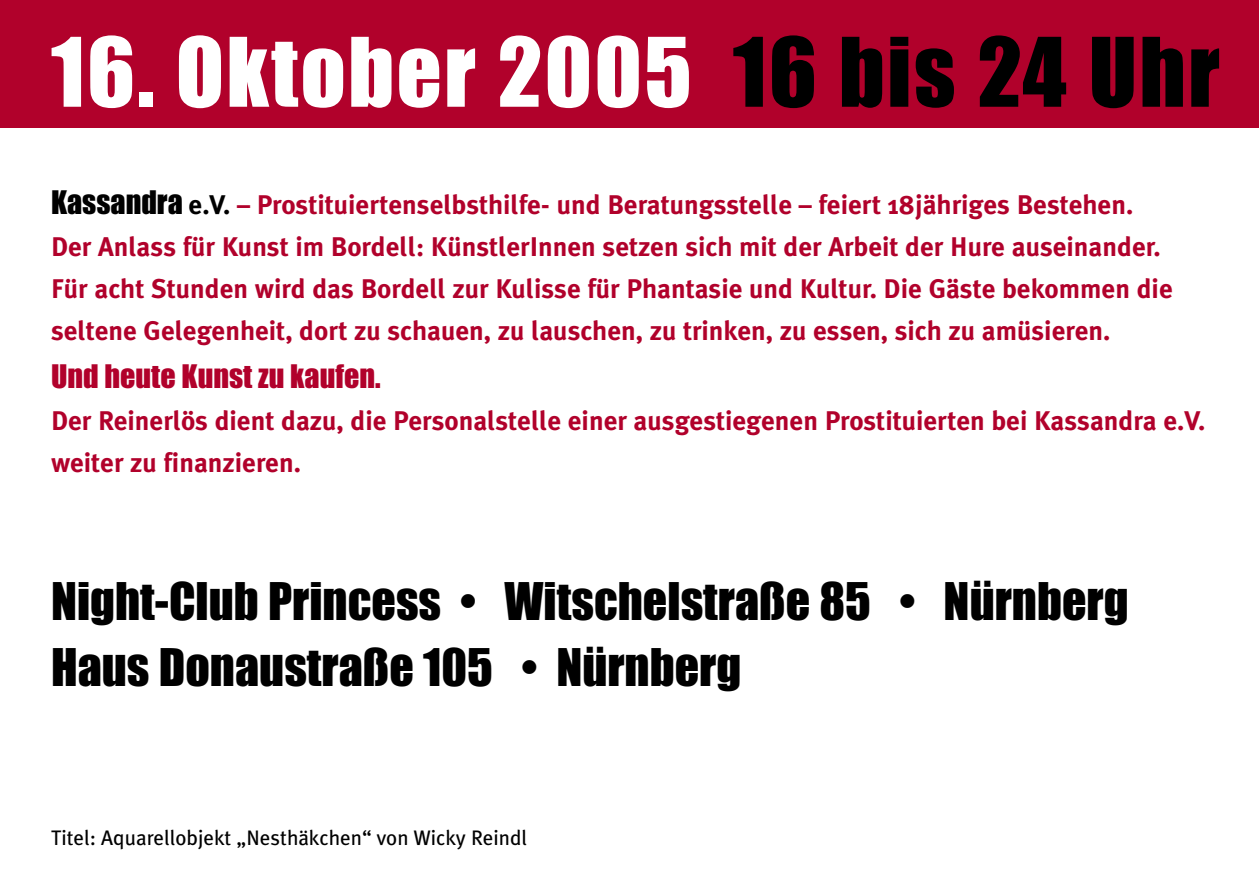
<style>
.page{position:relative;width:1259px;height:893px;background:#fff}
.page>*{position:absolute;margin:0;border:0;box-sizing:border-box;transform-origin:0 0}
.t1{font:88.5px "Impact";letter-spacing:.025em;color:#fff}
.t2{font:48px/66px "Impact";color:#000}
.t3{font:30px "Impact";color:#b1012b}
.t4{font:700 27px/42px "Meta Plus";color:#b1012b}
.t5{font:21px "Meta Plus";color:#000}
.s1{color:#000}
.s2{font-family:"Impact";font-weight:400;font-size:30px;color:#000}
</style>
<div class="page">
<div style="left:0;top:0;width:1259px;height:128px;background:#b1012b"></div>
<h1 class="t1" style="left:51px;top:24px;width:1170px">16. Oktober 2005 <span class="s1">16 bis 24 Uhr</span></h1>
<p class="t4" style="left:51px;top:183px;width:1123px"><span class="s2">Kassandra</span> <span class="s1">e.V.</span> – Prostituiertenselbsthilfe- und Beratungsstelle – feiert 18jähriges Bestehen.<br>Der Anlass für Kunst im Bordell: KünstlerInnen setzen sich mit der Arbeit der Hure auseinander.<br>Für acht Stunden wird das Bordell zur Kulisse für Phantasie und Kultur. Die Gäste bekommen die seltene Gelegenheit, dort zu schauen, zu lauschen, zu trinken, zu essen, sich zu amüsieren.</p>
<p class="t3" style="left:51px;top:360px;width:331px">Und heute Kunst zu kaufen.</p>
<p class="t4" style="left:51px;top:399px;width:1155px">Der Reinerlös dient dazu, die Personalstelle einer ausgestiegenen Prostituierten bei Kassandra e.V. weiter zu finanzieren.</p>
<h2 class="t2" style="left:51px;top:570px;width:1079px">Night-Club Princess • Witschelstraße 85 • Nürnberg<br>Haus Donaustraße 105 • Nürnberg</h2>
<p class="t5" style="left:51px;top:826px;width:477px">Titel: Aquarellobjekt „Nesthäkchen“ von Wicky Reindl</p>
</div>
